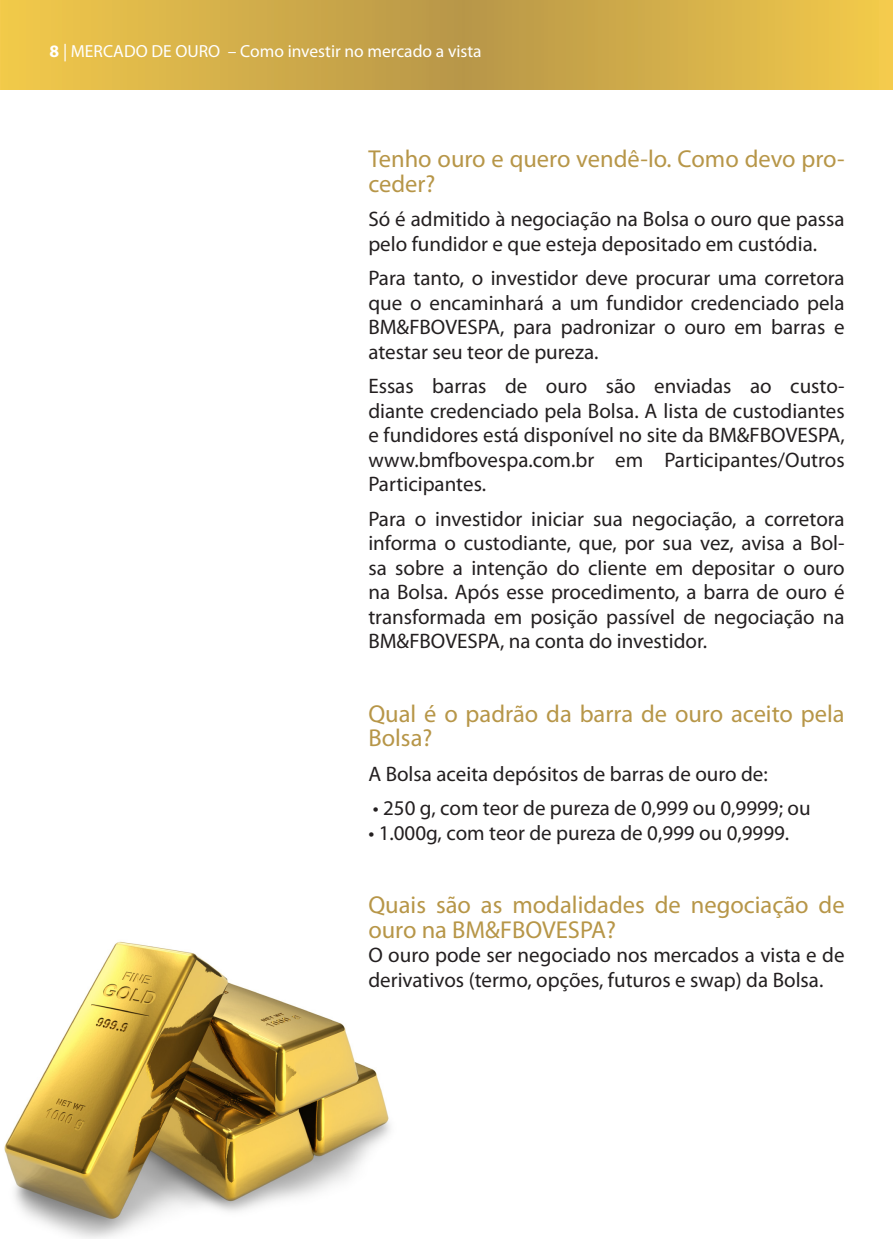
<style>
.page{position:relative;width:893px;height:1241px;background:#fff}
.page>*{position:absolute;margin:0;border:0;box-sizing:border-box;transform-origin:0 0}
.t1{font:24.5px/24.5px "Myriad Pro";color:#b79648}
.List_Paragraph{font:21px/24.5px "Myriad Pro";color:#231f20;text-align:justify}
.t2{font:17.5px "Myriad Pro";color:#fff}
.s1{font-weight:700}
</style>
<div class="page">
<svg style="left:0;top:0;width:892px;height:89px;background:#d4b049"></svg>
<hr style="left:892px;top:0;width:1px;height:89px;background:#f5cc4d">
<img style="left:4px;top:941px;width:386px;height:297px">
<p class="t2" style="left:50px;top:40px;width:434px"><span class="s1">8</span> | MERCADO DE OURO – Como investir no mercado a vista</p>
<p class="t1" style="left:368px;top:146px;width:478px">Tenho ouro e quero vendê-lo. Como devo pro&shy;ceder?</p>
<p class="List_Paragraph" style="left:368px;top:206px;width:478px">Só é admitido à negociação na Bolsa o ouro que passa pelo fundidor e que esteja depositado em custódia.</p>
<p class="List_Paragraph" style="left:368px;top:265px;width:478px">Para tanto, o investidor deve procurar uma corretora que o encaminhará a um fundidor credenciado pela BM&amp;FBOVESPA, para padronizar o ouro em barras e atestar seu teor de pureza.</p>
<p class="List_Paragraph" style="left:368px;top:373px;width:478px">Essas barras de ouro são enviadas ao custo&shy;diante credenciado pela Bolsa. A lista de custodiantes e fundidores está disponível no site da BM&amp;FBOVESPA, www.bmfbovespa.com.br em Participantes/Outros Participantes.</p>
<p class="List_Paragraph" style="left:368px;top:506px;width:478px">Para o investidor iniciar sua negociação, a corretora informa o custodiante, que, por sua vez, avisa a Bol&shy;sa sobre a intenção do cliente em depositar o ouro na Bolsa. Após esse procedimento, a barra de ouro é transformada em posição passível de negociação na BM&amp;FBOVESPA, na conta do investidor.</p>
<p class="t1" style="left:368px;top:701px;width:478px">Qual é o padrão da barra de ouro aceito pela<br>Bolsa?</p>
<p class="List_Paragraph" style="left:368px;top:761px;width:401px">A Bolsa aceita depósitos de barras de ouro de:</p>
<p class="List_Paragraph" style="left:373px;top:795px;width:439px">• 250 g, com teor de pureza de 0,999 ou 0,9999; ou</p>
<p class="List_Paragraph" style="left:368px;top:820px;width:422px">• 1.000g, com teor de pureza de 0,999 ou 0,9999.</p>
<p class="t1" style="left:368px;top:892px;width:478px">Quais são as modalidades de negociação de ouro na BM&amp;FBOVESPA?</p>
<p class="List_Paragraph" style="left:368px;top:942px;width:478px">O ouro pode ser negociado nos mercados a vista e de derivativos (termo, opções, futuros e swap) da Bolsa.</p>
</div>
